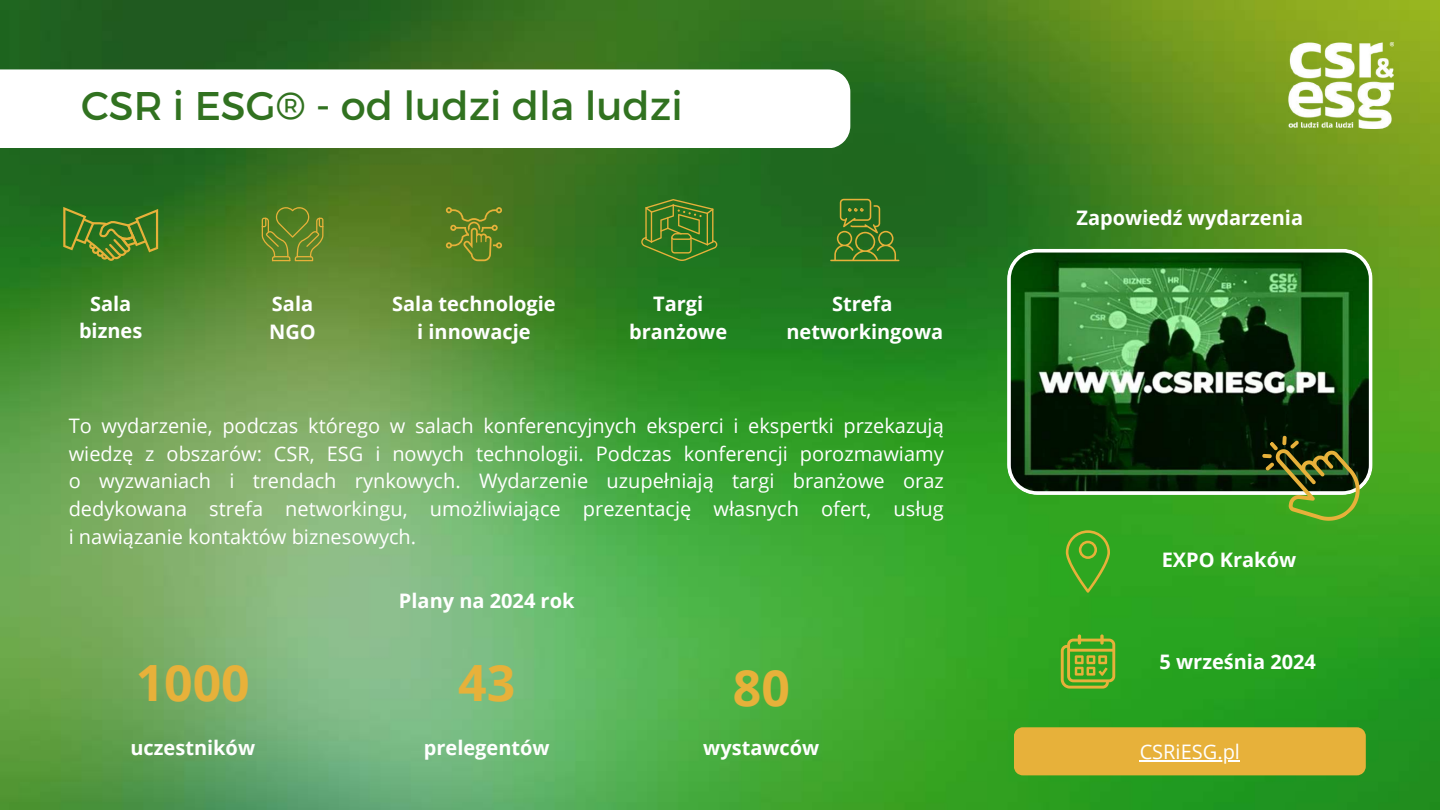
<style>
.page{position:relative;width:1440px;height:810px;background:#fff}
.page>*{position:absolute;margin:0;border:0;box-sizing:border-box;transform-origin:0 0}
.t1{font:700 50px "Open Sans";color:#e7b13a}
.t2{font:40px "Montserrat";color:#317220}
.t3{font:20px/27.8px "Open Sans";color:#fff;text-align:justify}
.t4{font:700 20px/27.8px "Open Sans";color:#fff;text-align:center}
</style>
<div class="page">
<img style="left:0;top:0;width:1440px;height:810px">
<svg style="left:0;top:69px;width:850px;height:79px"></svg>
<svg style="left:1066px;top:530px;width:44px;height:63px;background:#50a724"></svg>
<svg style="left:446px;top:207px;width:56px;height:54px;background:#6a8524"></svg>
<svg style="left:262px;top:207px;width:61px;height:54px;background:#698728"></svg>
<svg style="left:63px;top:207px;width:95px;height:54px;background:#507f24"></svg>
<svg style="left:641px;top:199px;width:76px;height:62px;background:#467d23"></svg>
<svg style="left:830px;top:199px;width:69px;height:62px;background:#417623"></svg>
<img style="left:1288px;top:43px;width:106px;height:85px">
<svg style="left:1007px;top:249px;width:365px;height:246px;background:#2b592c"></svg>
<svg style="left:1256px;top:423px;width:116px;height:118px;background:#3c691f"></svg>
<div style="left:1014px;top:727px;width:352px;height:48px;background:#e7b13a"></div>
<hr style="left:1140px;top:760px;width:100px;height:2px;background:#fff">
<svg style="left:1061px;top:634px;width:54px;height:54px;background:#77a92a"></svg>
<h2 class="t2" style="left:81px;top:80px;width:603px">CSR i ESG® - od ludzi dla ludzi</h2>
<p class="t4" style="left:79px;top:289px;width:65px">Sala biznes</p>
<p class="t4" style="left:269px;top:289px;width:48px;text-align:left">Sala<br>NGO</p>
<p class="t4" style="left:392px;top:289px;width:165px">Sala technologie i innowacje</p>
<p class="t4" style="left:629px;top:289px;width:99px">Targi branżowe</p>
<p class="t4" style="left:786px;top:289px;width:158px">Strefa networkingowa</p>
<p class="t3" style="left:69px;top:411px;width:877px">To wydarzenie, podczas którego w salach konferencyjnych eksperci i ekspertki przekazują wiedzę z obszarów: CSR, ESG i nowych technologii. Podczas konferencji porozmawiamy o wyzwaniach i trendach rynkowych. Wydarzenie uzupełniają targi branżowe oraz dedykowana strefa networkingu, umożliwiające prezentację własnych ofert, usług i nawiązanie kontaktów biznesowych.</p>
<h1 class="t1" style="left:136px;top:648px;width:116px">1000</h1>
<p class="t4" style="left:130px;top:733px;width:126px">uczestników</p>
<p class="t4" style="left:399px;top:587px;width:177px">Plany na 2024 rok</p>
<h1 class="t1" style="left:458px;top:648px;width:59px">43</h1>
<p class="t4" style="left:424px;top:733px;width:127px">prelegentów</p>
<h1 class="t1" style="left:733px;top:653px;width:59px">80</h1>
<p class="t4" style="left:703px;top:733px;width:118px">wystawców</p>
<p class="t4" style="left:1077px;top:203px;width:228px">Zapowiedź wydarzenia</p>
<p class="t4" style="left:1162px;top:545px;width:136px">EXPO Kraków</p>
<p class="t4" style="left:1160px;top:647px;width:158px">5 września 2024</p>
<p class="t3" style="left:1140px;top:737px;width:102px">CSRiESG.pl</p>
</div>
